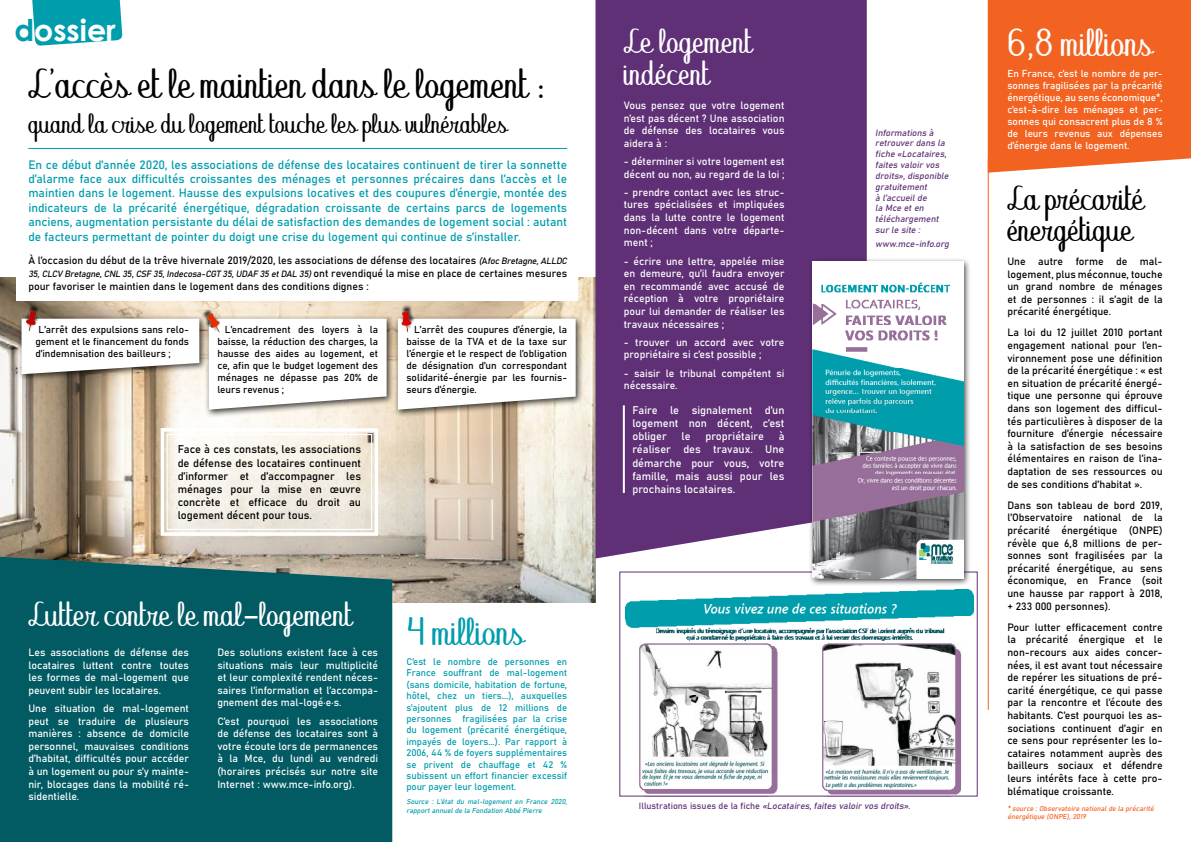
<style>
.page{position:relative;width:1191px;height:842px;background:#fff}
.page>*{position:absolute;margin:0;border:0;box-sizing:border-box;transform-origin:0 0}
.t1{font:38.6px "Abecedary";color:#000}
.t2{font:36px "Abecedary";color:#fff}
.t3{font:36px "Abecedary";color:#009dad}
.t4{font:32px/32px "Abecedary";color:#fff}
.t5{font:32px/31px "Abecedary";color:#000}
.t6{font:700 30px "Century Gothic";color:#fff}
.t7{font:25.8px "Abecedary";color:#000}
.t8{font:12px/14.4px "Bahnschrift";color:#009dad;text-align:justify}
.t9{font:11px/13.2px "Bahnschrift";color:#000;text-align:justify}
.t10{font:11px/13.2px "Bahnschrift";color:#fff;text-align:justify}
.t11{font:10.5px/12.6px "Bahnschrift";color:#000;text-align:justify}
.t12{font:10.5px/12.6px "Bahnschrift";color:#fff;text-align:justify}
.t13{font:10px/12px "Bahnschrift";color:#000;text-align:justify}
.t14{font:10px/12px "Bahnschrift";color:#fff;text-align:justify}
.t15{font:9.5px/11.4px "Bahnschrift";color:#009dad;text-align:justify}
.t16{font:italic 9px/10.8px "Bahnschrift";color:#5f3076}
.t17{font:italic 9px "Bahnschrift";color:#000}
.t18{font:italic 7px/8.4px "Bahnschrift";color:#009dad}
.t19{font:italic 7px/8.4px "Bahnschrift";color:#f26322}
.s1{color:#009dad}
.s2{font-style:italic;font-size:9px}
.s3{font-size:9px}
.s4{font-style:normal;font-size:10.5px}
.s5{font-style:normal}
</style>
<div class="page">
<img style="left:0;top:278px;width:595px;height:324px">
<img style="left:624px;top:590px;width:349px;height:204px">
<div style="left:595px;top:0;width:271px;height:558px;background:#5f3076"></div>
<div style="left:987px;top:0;width:204px;height:173px;background:#f26322"></div>
<div style="left:0;top:557px;width:392px;height:285px;background:#025a63"></div>
<div style="left:17px;top:314px;width:190px;height:68px;background:#000;opacity:.75"></div>
<div style="left:205px;top:314px;width:190px;height:103px;background:#000;opacity:.75"></div>
<div style="left:394px;top:314px;width:190px;height:103px;background:#000;opacity:.75"></div>
<svg style="left:159px;top:426px;width:221px;height:111px"></svg>
<svg style="left:32px;top:0;width:91px;height:46px;background:#1ba7b5"></svg>
<div style="left:808px;top:257px;width:163px;height:330px;background:#000;opacity:.75"></div>
<img style="left:813px;top:261px;width:150px;height:318px">
<hr style="left:987px;top:159px;width:1px;height:551px;background:#f26322">
<hr style="left:623px;top:405px;width:2px;height:88px;background:#fff">
<hr style="left:28px;top:148px;width:539px;height:1px;background:#009dad">
<div style="left:17px;top:259px;width:561px;height:42px;background:#fff"></div>
<img style="left:21px;top:303px;width:22px;height:34px">
<svg style="left:22px;top:309px;width:177px;height:65px"></svg>
<img style="left:200px;top:304px;width:29px;height:35px">
<svg style="left:205px;top:310px;width:182px;height:100px"></svg>
<img style="left:397px;top:304px;width:20px;height:33px">
<svg style="left:398px;top:309px;width:177px;height:101px"></svg>
<h3 class="t6" style="left:14px;top:7px;width:103px"><span class="s1">d</span>ossier</h3>
<h1 class="t1" style="left:28px;top:62px;width:518px">L’accès et le maintien dans le logement :</h1>
<h3 class="t7" style="left:28px;top:109px;width:480px">quand la crise du logement touche les plus vulnérables</h3>
<p class="t8" style="left:28px;top:157px;width:540px">En ce début d’année 2020, les associations de défense des locataires continuent de tirer la sonnette d’alarme face aux difficultés croissantes des ménages et personnes précaires dans l’accès et le maintien dans le logement. Hausse des expulsions locatives et des coupures d’énergie, montée des indicateurs de la précarité énergétique, dégradation croissante de certains parcs de logements anciens, augmentation persistante du délai de satisfaction des demandes de logement social : autant de facteurs permettant de pointer du doigt une crise du logement qui continue de s’installer.</p>
<p class="t11" style="left:28px;top:254px;width:542px">À l’occasion du début de la trêve hivernale 2019/2020, les associations de défense des locataires <span class="s2">(</span><span class="s3">A</span><span class="s2">foc Bretagne,ALLDC</span></p>
<p class="t17" style="left:28px;top:268px;width:540px">35,CLCV Bretagne,CNL 35,CSF 35,Indecosa-CGT 35,UDAF 35 etDAL 35)<span class="s4">o n t re v e n d i q u é l a m i s e e n p l a c e d e c e rt a i n e s m e s u r e s</span></p>
<p class="t11" style="left:28px;top:280px;width:342px">pour favoriser le maintien dans le logement dans des conditions dignes :</p>
<p class="t13" style="left:35px;top:324px;width:155px;text-indent:3px">L’arrêt des expulsions sans relo&shy;gement et le financement du fonds d’indemnisation des bailleurs ;</p>
<p class="t13" style="left:217px;top:324px;width:162px;text-indent:8px">L’encadrement des loyers à la baisse, la réduction des charges, la hausse des aides au logement, et ce, afin que le budget logement des ménages ne dépasse pas 20% de leurs revenus ;</p>
<p class="t13" style="left:406px;top:324px;width:162px;text-indent:8px">L’arrêt des coupures d’énergie, la baisse de la TVA et de la taxe sur l’énergie et le respect de l’obligation de désignation d’un correspondant solidarité-énergie par les fournis&shy;seurs d’énergie.</p>
<p class="t9" style="left:178px;top:443px;width:185px">Face à ces constats, les associations de défense des locataires continuent d’informer et d’accompagner les ménages pour la mise en œuvre concrète et efficace du droit au logement décent pour tous.</p>
<h3 class="t4" style="left:28px;top:602px;width:325px">Lutter contre le mal-logement</h3>
<p class="t12" style="left:28px;top:646px;width:162px">Les associations de défense des locataires luttent contre toutes les formes de mal-logement que peuvent subir les locataires.</p>
<p class="t12" style="left:28px;top:702px;width:162px">Une situation de mal-logement peut se traduire de plusieurs manières : absence de domicile personnel, mauvaises conditions d’habitat, difficultés pour accéder à un logement ou pour s’y mainte&shy;nir, blocages dans la mobilité ré&shy;sidentielle.</p>
<p class="t12" style="left:217px;top:646px;width:162px">Des solutions existent face à ces situations mais leur multiplicité et leur complexité rendent néces&shy;saires l’information et l’accompa&shy;gnement des mal-logé·e·s.</p>
<p class="t12" style="left:217px;top:715px;width:162px">C’est pourquoi les associations de défense des locataires sont à votre écoute lors de permanences à la Mce, du lundi au vendredi (horaires précisés sur notre site Internet : www.mce-info.org).</p>
<h2 class="t3" style="left:406px;top:611px;width:119px">4 millions</h2>
<p class="t15" style="left:406px;top:656px;width:162px">C’est le nombre de personnes en France souffrant de mal-logement (sans domicile, habitation de fortune, hôtel, chez un tiers...), auxquelles s’ajoutent plus de 12 millions de personnes fragilisées par la crise du logement (précarité énergétique, impayés de loyers...). Par rapport à 2006, 44 % de foyers supplémentaires se privent de chauffage et 42 % subissent un effort financier excessif pour payer leur logement.</p>
<p class="t18" style="left:406px;top:798px;width:164px">Source : L’état du mal-logement en France 2020, rapportannuelde la Fondation Abbé Pierre</p>
<h3 class="t4" style="left:624px;top:28px;width:130px">Le logement indécent</h3>
<p class="t12" style="left:624px;top:99px;width:162px">Vous pensez que votre logement n’est pas décent ? Une association de défense des locataires vous aidera à :</p>
<p class="t12" style="left:624px;top:155px;width:162px">- déterminer si votre logement est décent ou non, au regard de la loi ;</p>
<p class="t12" style="left:624px;top:186px;width:162px">- prendre contact avec les struc&shy;tures spécialisées et impliquées dans la lutte contre le logement non-décent dans votre départe&shy;ment ;</p>
<p class="t12" style="left:624px;top:254px;width:162px">- écrire une lettre, appelée mise en demeure, qu’il faudra envoyer en recommandé avec accusé de réception à votre propriétaire pour lui demander de réaliser les travaux nécessaires ;</p>
<p class="t12" style="left:624px;top:336px;width:162px">- trouver un accord avec votre propriétaire si c’est possible ;</p>
<p class="t12" style="left:624px;top:367px;width:162px">- saisir le tribunal compétent si nécessaire.</p>
<p class="t10" style="left:632px;top:403px;width:154px">Faire le signalement d’un logement non décent, c’est obliger</p>
<p class="t10" style="left:632px;top:430px;width:154px;text-indent:146px">à réaliser des travaux. Une démarche pour vous, votre famille, mais aussi pour les prochains locataires.</p>
<p class="t10" style="left:681px;top:430px;width:11px">le</p>
<p class="t10" style="left:705px;top:430px;width:60px">propriétaire</p>
<p class="t16" style="left:875px;top:127px;width:77px">Informations à retrouver dans la fiche «Locataires, faites valoir vos droits»,disponible gratuitement<br>à l’accueilde<br>la Mce eten téléchargement sur le site :</p>
<p class="t16" style="left:875px;top:238px;width:77px">www.mce-info.org</p>
<p class="t16" style="left:639px;top:801px;width:275px"><span class="s5">I l l u s t ra t i o n s i s s u e s d e la f i c h e</span> «Locataires,faites valoir vos droits».</p>
<h2 class="t2" style="left:1007px;top:22px;width:147px">6,8 millions</h2>
<p class="t14" style="left:1007px;top:67px;width:157px">En France, c’est le nombre de per&shy;sonnes fragilisées par la précarité énergétique, au sens économique*, c’est-à-dire les ménages et per&shy;sonnes qui consacrent plus de 8 % de leurs revenus aux dépenses d’énergie dans le logement.</p>
<h3 class="t5" style="left:1007px;top:186px;width:138px">La précarité énergétique</h3>
<p class="t11" style="left:1007px;top:255px;width:157px">Une autre forme de mal&shy;logement, plus méconnue, touche un grand nombre de ménages et de personnes : il s’agit de la précarité énergétique.</p>
<p class="t11" style="left:1007px;top:326px;width:157px">La loi du 12 juillet 2010 portant engagement national pour l’en&shy;vironnement pose une définition de la précarité énergétique : « est en situation de précarité énergé&shy;tique une personne qui éprouve dans son logement des difficul&shy;tés particulières à disposer de la fourniture d’énergie nécessaire à la satisfaction de ses besoins élémentaires en raison de l’ina&shy;daptation de ses ressources ou de ses conditions d’habitat ».</p>
<p class="t11" style="left:1007px;top:499px;width:157px">Dans son tableau de bord 2019, l’Observatoire national de la précarité énergétique (ONPE) révèle que 6,8 millions de per&shy;sonnes sont fragilisées par la précarité énergétique, au sens économique, en France (soit une hausse par rapport à 2018, + 233 000 personnes).</p>
<p class="t11" style="left:1007px;top:621px;width:157px">Pour lutter efficacement contre la précarité énergique et le non-recours aux aides concer&shy;nées, il est avant tout nécessaire de repérer les situations de pré&shy;carité énergétique, ce qui passe par la rencontre et l’écoute des habitants. C’est pourquoi les as&shy;sociations continuent d’agir en ce sens pour représenter les lo&shy;cataires notamment auprès des bailleurs sociaux et défendre leurs intérêts face à cette pro&shy;blématique croissante.</p>
<p class="t19" style="left:1007px;top:804px;width:150px">* source :Observatoire nationalde la précarité énergétique (ONPE),2019</p>
</div>
